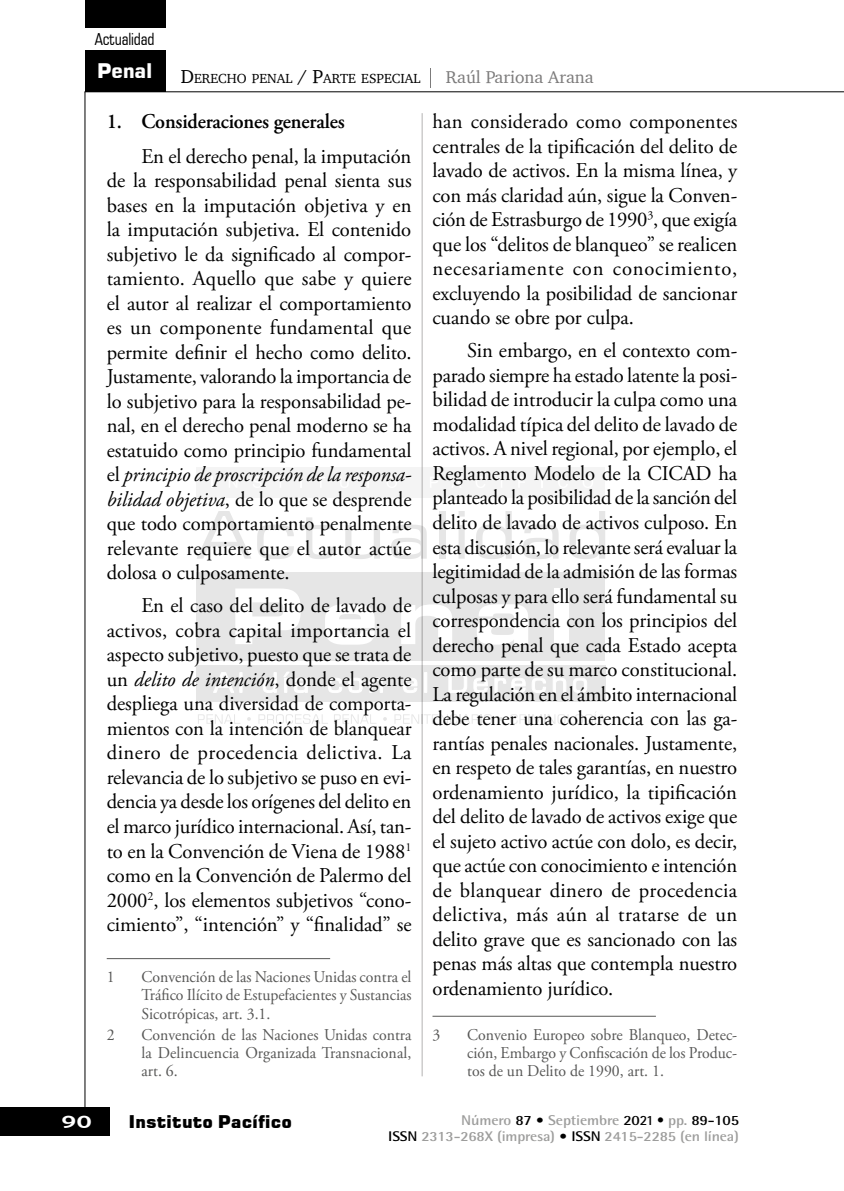
<style>
.page{position:relative;width:844px;height:1191px;background:#fff}
.page>*{position:absolute;margin:0;border:0;box-sizing:border-box;transform-origin:0 0}
.t1{font:21px/24.5px "Adobe Garamond Pro";letter-spacing:-.01em;color:#000;text-align:justify}
.t2{font:600 21px "Adobe Garamond Pro";letter-spacing:-.01em;color:#000;scale:.96 1}
.t3{font:700 20.12px "Square 721 BT";letter-spacing:-.01em;color:#fff}
.t4{font:17.5px "Square 721 Blk";color:#000}
.t5{font:17.5px "Charter";color:#7c7b7b}
.t6{font:700 17.5px "Chianti BT";color:#fff;scale:1.45 1}
.t7{font:condensed 16.62px "Square 721 BT";letter-spacing:-.01em;color:#000}
.t8{font:16.45px/18.4px "Adobe Garamond Pro";letter-spacing:-.005em;color:#575756;text-align:justify;scale:.96 1}
.t9{font:700 14.17px "Rotis Semi Sans Std";letter-spacing:-.01em;color:#9d9d9c;scale:1.1 1}
.t10{font:700 14px "Rotis Semi Sans Std";letter-spacing:-.01em;color:#9d9d9c;scale:1.1 1}
.t11{font:13.47px "Charter";color:#000}
.s1{font-size:19.25px}
.s2{font-style:italic}
.s3{color:#000}
.s4{font-family:"Rotis Sans Serif Std";color:#000}
</style>
<div class="page">
<div style="left:0;top:1107px;width:109px;height:29px;background:#000"></div>
<hr style="left:84px;top:92px;width:1px;height:1015px;background:#000">
<hr style="left:84px;top:91px;width:759px;height:1px;background:#000">
<div style="left:85px;top:51px;width:80px;height:41px;background:#000"></div>
<div style="left:85px;top:0;width:80px;height:27px;background:#000"></div>
<hr style="left:421px;top:113px;width:1px;height:963px;background:#b3b2b2">
<svg style="left:430px;top:68px;width:1px;height:20px"></svg>
<svg style="left:198px;top:714px;width:42px;height:10px"></svg>
<svg style="left:247px;top:717px;width:4px;height:4px"></svg>
<svg style="left:258px;top:714px;width:70px;height:10px"></svg>
<svg style="left:334px;top:714px;width:42px;height:10px"></svg>
<svg style="left:383px;top:717px;width:4px;height:4px"></svg>
<svg style="left:394px;top:714px;width:98px;height:10px"></svg>
<svg style="left:499px;top:717px;width:4px;height:4px"></svg>
<svg style="left:510px;top:712px;width:95px;height:12px"></svg>
<svg style="left:197px;top:511px;width:54px;height:47px"></svg>
<svg style="left:257px;top:524px;width:37px;height:35px"></svg>
<svg style="left:301px;top:517px;width:33px;height:42px"></svg>
<svg style="left:345px;top:525px;width:35px;height:34px"></svg>
<svg style="left:391px;top:524px;width:35px;height:35px"></svg>
<div style="left:439px;top:511px;width:6px;height:47px;background:#e6e6e6"></div>
<svg style="left:458px;top:511px;width:6px;height:47px"></svg>
<svg style="left:476px;top:511px;width:35px;height:48px"></svg>
<svg style="left:523px;top:524px;width:35px;height:35px"></svg>
<svg style="left:569px;top:511px;width:36px;height:48px"></svg>
<div style="left:196px;top:573px;width:409px;height:88px;background:#e6e6e6"></div>
<div style="left:196px;top:467px;width:409px;height:30px;background:#f4f4f4"></div>
<svg style="left:235px;top:588px;width:66px;height:56px"></svg>
<svg style="left:325px;top:604px;width:49px;height:40px"></svg>
<svg style="left:401px;top:604px;width:51px;height:40px"></svg>
<svg style="left:477px;top:604px;width:51px;height:40px"></svg>
<div style="left:554px;top:588px;width:15px;height:56px;background:#fff"></div>
<svg style="left:211px;top:477px;width:2px;height:11px"></svg>
<svg style="left:229px;top:477px;width:8px;height:10px"></svg>
<svg style="left:277px;top:477px;width:7px;height:10px"></svg>
<svg style="left:430px;top:477px;width:8px;height:10px"></svg>
<div style="left:196px;top:665px;width:409px;height:37px;background:#e6e6e6"></div>
<svg style="left:213px;top:672px;width:21px;height:20px"></svg>
<hr style="left:240px;top:672px;width:2px;height:20px;background:#fff">
<svg style="left:263px;top:672px;width:13px;height:21px"></svg>
<svg style="left:283px;top:672px;width:24px;height:21px"></svg>
<svg style="left:328px;top:678px;width:14px;height:15px"></svg>
<svg style="left:348px;top:678px;width:14px;height:15px"></svg>
<svg style="left:369px;top:678px;width:13px;height:14px"></svg>
<svg style="left:403px;top:678px;width:14px;height:15px"></svg>
<hr style="left:424px;top:672px;width:3px;height:20px;background:#fff">
<svg style="left:448px;top:672px;width:19px;height:20px"></svg>
<svg style="left:473px;top:678px;width:14px;height:15px"></svg>
<svg style="left:494px;top:678px;width:31px;height:15px"></svg>
<svg style="left:532px;top:678px;width:13px;height:15px"></svg>
<svg style="left:553px;top:672px;width:13px;height:20px"></svg>
<svg style="left:573px;top:678px;width:13px;height:15px"></svg>
<hr style="left:107px;top:958px;width:223px;height:1px;background:#575756">
<hr style="left:432px;top:1016px;width:223px;height:1px;background:#575756">
<p class="t7" style="left:95px;top:29px;width:61px">Actualidad</p>
<p class="t3" style="left:97px;top:59px;width:57px">Penal</p>
<p class="t11" style="left:181px;top:67px;width:241px"><span class="s1">D</span>ERECHO PENAL <span class="s1">/ P</span>ARTE ESPECIAL</p>
<p class="t5" style="left:445px;top:62px;width:149px">Raúl Pariona Arana</p>
<p class="t2" style="left:107px;top:110px;width:249px">1. Consideraciones generales</p>
<p class="t1" style="left:107px;top:145px;width:306px;text-indent:35px">En el derecho penal, la imputación de la responsabilidad penal sienta sus bases en la imputación objetiva y en la imputación subjetiva. El contenido subjetivo le da significado al compor&shy;tamiento. Aquello que sabe y quiere el autor al realizar el comportamiento es un componente fundamental que permite definir el hecho como delito.<br>Justamente, valorando la importancia de lo subjetivo para la responsabilidad pe&shy;nal, en el derecho penal moderno se ha estatuido como principio fundamental el <span class="s2">principio de proscripción de la responsa&shy;bilidad objetiva</span>, de lo que se desprende que todo comportamiento penalmente relevante requiere que el autor actúe dolosa o culposamente.</p>
<p class="t1" style="left:107px;top:594px;width:306px;text-indent:35px">En el caso del delito de lavado de activos, cobra capital importancia el aspecto subjetivo, puesto que se trata de un <span class="s2">delito de intención</span>, donde el agente despliega una diversidad de comporta&shy;mientos con la intención de blanquear dinero de procedencia delictiva. La relevancia de lo subjetivo se puso en evi&shy;dencia ya desde los orígenes del delito en el marco jurídico internacional. Así, tan&shy;to en la Convención de Viena de 1988<sup>1 </sup>como en la Convención de Palermo del 2000<sup>2</sup>, los elementos subjetivos “cono&shy;cimiento”, “intención” y “finalidad” se</p>
<p class="t8" style="left:107px;top:968px;width:10px">1</p>
<p class="t8" style="left:141px;top:968px;width:283px">Convención de las Naciones Unidas contra el Tráfico Ilícito de Estupefacientes y Sustancias Sicotrópicas, art. 3.1.</p>
<p class="t8" style="left:107px;top:1025px;width:10px">2</p>
<p class="t8" style="left:141px;top:1025px;width:283px">Convención de las Naciones Unidas contra la Delincuencia Organizada Transnacional, art. 6.</p>
<p class="t1" style="left:432px;top:110px;width:306px">han considerado como componentes centrales de la tipificación del delito de lavado de activos. En la misma línea, y con más claridad aún, sigue la Conven&shy;ción de Estrasburgo de 1990<sup>3</sup>, que exigía que los “delitos de blanqueo” se realicen necesariamente con conocimiento, excluyendo la posibilidad de sancionar cuando se obre por culpa.</p>
<p class="t1" style="left:432px;top:339px;width:306px;text-indent:35px">Sin embargo, en el contexto com&shy;parado siempre ha estado latente la posi&shy;bilidad de introducir la culpa como una modalidad típica del delito de lavado de activos. A nivel regional, por ejemplo, el Reglamento Modelo de la CICAD ha planteado la posibilidad de la sanción del delito de lavado de activos culposo. En esta discusión, lo relevante será evaluar la legitimidad de la admisión de las formas culposas y para ello será fundamental su correspondencia con los principios del derecho penal que cada Estado acepta como parte de su marco constitucional.<br>La regulación en el ámbito internacional debe tener una coherencia con las ga&shy;rantías penales nacionales. Justamente, en respeto de tales garantías, en nuestro ordenamiento jurídico, la tipificación del delito de lavado de activos exige que el sujeto activo actúe con dolo, es decir, que actúe con conocimiento e intención de blanquear dinero de procedencia delictiva, más aún al tratarse de un delito grave que es sancionado con las penas más altas que contempla nuestro ordenamiento jurídico.</p>
<p class="t8" style="left:432px;top:1025px;width:10px">3</p>
<p class="t8" style="left:467px;top:1025px;width:283px">Convenio Europeo sobre Blanqueo, Detec&shy;ción, Embargo y Confiscación de los Produc&shy;tos de un Delito de 1990, art. 1.</p>
<p class="t6" style="left:61px;top:1109px;width:23px">90</p>
<p class="t4" style="left:128px;top:1111px;width:165px">Instituto Pacífico</p>
<p class="t9" style="left:461px;top:1111px;width:254px">Número <span class="s3">87 •</span> Septiembre <span class="s3">20</span><span class="s4">21 •</span> pp. <span class="s3">89-105</span></p>
<p class="t10" style="left:388px;top:1127px;width:320px"><span class="s3">ISSN</span> 2313-268X (impresa) <span class="s3">• ISSN</span> 2415-2285 (en línea)</p>
</div>
